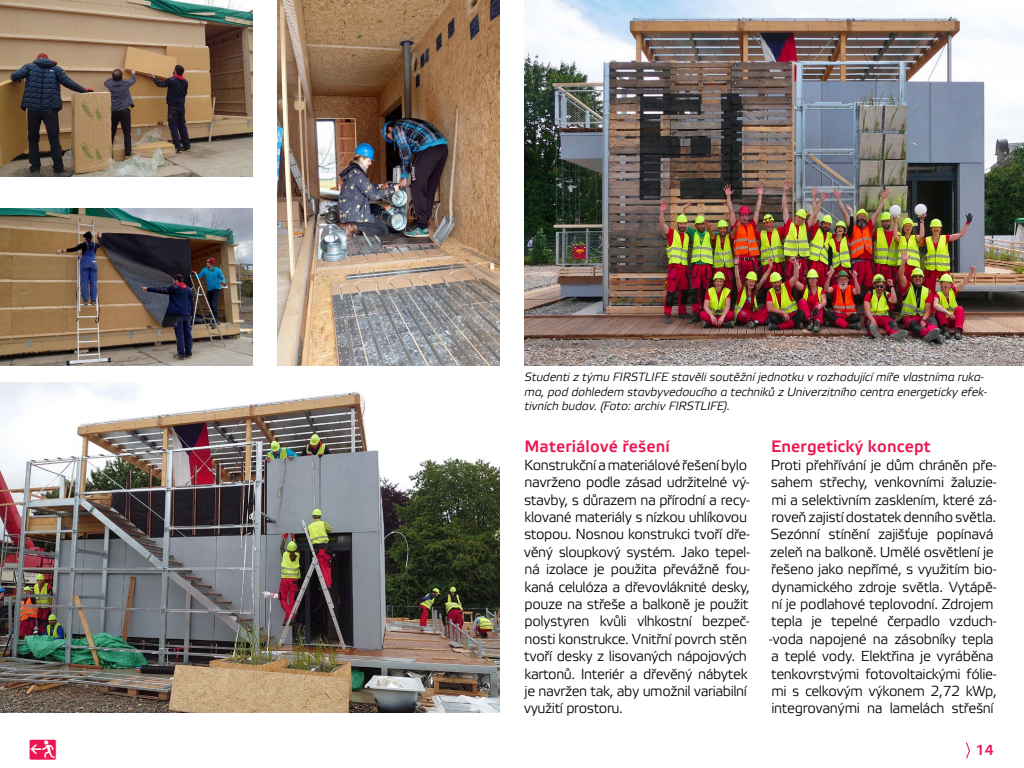
<style>
.page{position:relative;width:1024px;height:768px;background:#fff}
.page>*{position:absolute;margin:0;border:0;box-sizing:border-box;transform-origin:0 0}
.t1{font:20px "Etelka Medium Pro";color:#ed1652}
.t2{font:16.5px "Etelka Medium Pro";letter-spacing:.01em;color:#ed1652}
.t3{font:14.5px/17.4px "Etelka Light Pro";letter-spacing:-.025em;color:#000}
.t4{font:14.5px "Etelka Medium Pro";color:#ed125f}
.t5{font:italic 12px/14.4px "Etelka Light Pro";letter-spacing:-.01em;color:#000}
</style>
<div class="page">
<svg style="left:966px;top:742px;width:4px;height:17px"></svg>
<img style="left:524px;top:0;width:500px;height:365px">
<img style="left:0;top:383px;width:500px;height:330px">
<img style="left:0;top:0;width:252px;height:177px">
<img style="left:0;top:209px;width:252px;height:156px">
<img style="left:277px;top:0;width:223px;height:365px">
<h1 class="t1" style="left:29px;top:737px;width:29px">q</h1>
<p class="t5" style="left:524px;top:371px;width:464px">Studenti z týmu FIRSTLIFE stavěli soutěžní jednotku v rozhodující míře vlastníma ruka&shy;ma, pod dohledem stavbyvedoucího a techniků z Univerzitního centra energeticky efek&shy;tivních budov. (Foto: archiv FIRSTLIFE).</p>
<p class="t2" style="left:524px;top:438px;width:147px">Materiálové řešení</p>
<p class="t3" style="left:524px;top:457px;width:228px">Konstrukční a materiálové řešení bylo navrženo podle zásad udržitelné vý&shy;stavby, s důrazem na přírodní a recy&shy;klované materiály s nízkou uhlíkovou stopou. Nosnou konstrukci tvoří dře&shy;věný sloupkový systém. Jako tepel&shy;ná izolace je použita převážně fou&shy;kaná celulóza a dřevovláknité desky, pouze na střeše a balkoně je použit polystyren kvůli vlhkostní bezpeč&shy;nosti konstrukce. Vnitřní povrch stěn tvoří desky z lisovaných nápojových kartonů. Interiér a dřevěný nábytek je navržen tak, aby umožnil variabilní využití prostoru.</p>
<p class="t2" style="left:771px;top:438px;width:161px">Energetický koncept</p>
<p class="t3" style="left:769px;top:457px;width:229px">Proti přehřívání je dům chráněn pře&shy;sahem střechy, venkovními žaluzie&shy;mi a selektivním zasklením, které zá&shy;roveň zajistí dostatek denního světla.<br>Sezónní stínění zajišťuje popínavá zeleň na balkoně. Umělé osvětlení je řešeno jako nepřímé, s využitím bio&shy;dynamického zdroje světla. Vytápě&shy;ní je podlahové teplovodní. Zdrojem tepla je tepelné čerpadlo vzduch--voda napojené na zásobníky tepla a teplé vody. Elektřina je vyráběna tenkovrstvými fotovoltaickými fólie&shy;mi s celkovým výkonem 2,72 kWp, integrovanými na lamelách střešní</p>
<p class="t4" style="left:976px;top:742px;width:20px">14</p>
</div>
